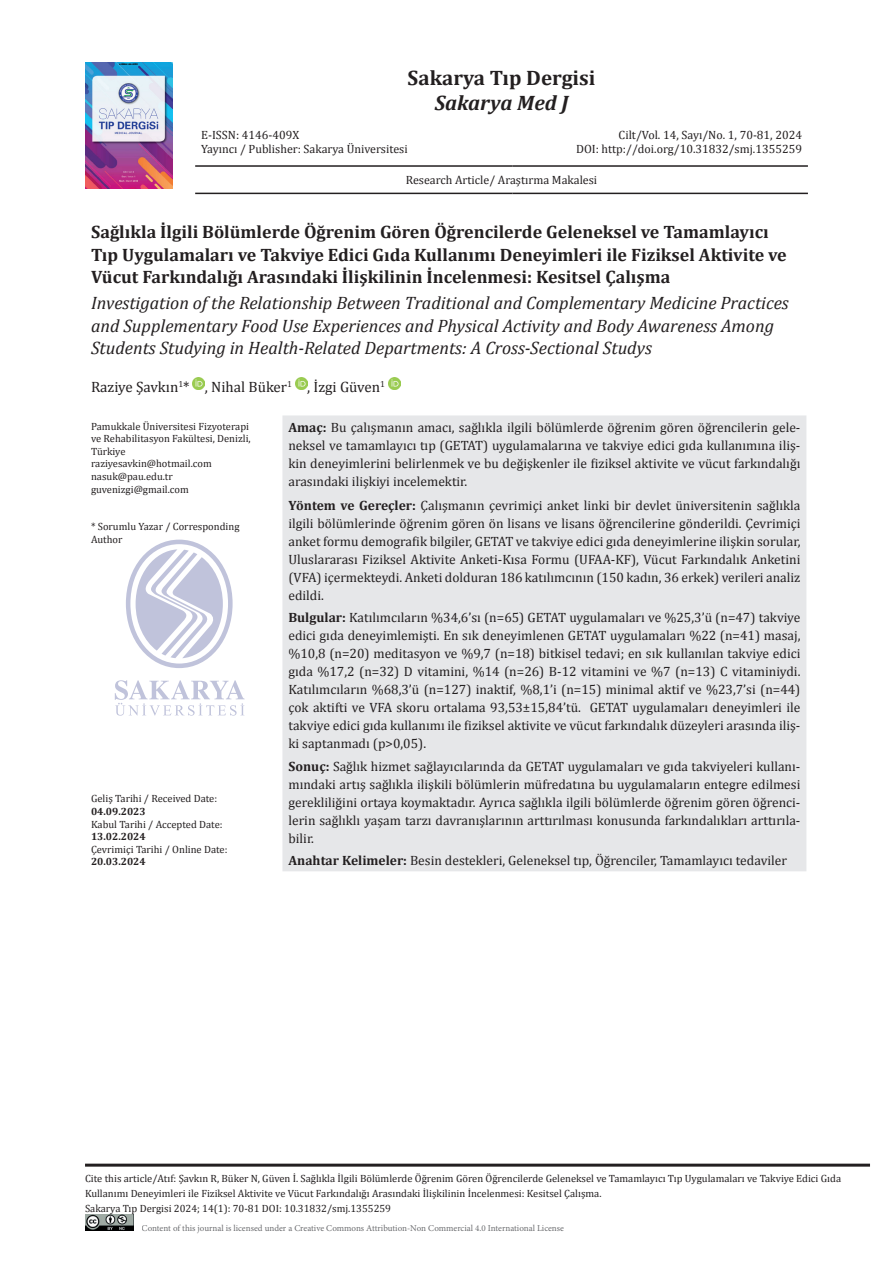
<style>
.page{position:relative;width:893px;height:1263px;background:#fff}
.page>*{position:absolute;margin:0;border:0;box-sizing:border-box;transform-origin:0 0}
.t1{font:700 21px "Cambria";color:#231f20}
.t2{font:italic 700 21px "Cambria";color:#231f20}
.t3{font:italic 18px/22.5px "Cambria";color:#231f20}
.t4{font:700 18px/22.5px "Cambria";color:#231f20}
.t5{font:15px "Cambria";color:#231f20}
.t6{font:13.5px/18px "Cambria";color:#231f20;text-align:justify}
.t7{font:12px/14.4px "Cambria";color:#231f20}
.t8{font:10.5px/12.6px "Cambria";color:#231f20}
.t9{font:700 10.5px "Cambria";color:#231f20}
.t10{font:9px "Minion Pro";color:#6c6d70}
.s1{font-weight:700}
</style>
<div class="page">
<hr style="left:195px;top:165px;width:318px;height:2px;background:#231f20">
<hr style="left:513px;top:165px;width:295px;height:2px;background:#231f20">
<hr style="left:195px;top:193px;width:318px;height:1px;background:#231f20">
<hr style="left:513px;top:193px;width:295px;height:1px;background:#231f20">
<img style="left:85px;top:1214px;width:48px;height:17px">
<hr style="left:85px;top:1163px;width:785px;height:3px;background:#231f20">
<img style="left:85px;top:63px;width:88px;height:126px">
<svg style="left:193px;top:377px;width:12px;height:12px"></svg>
<svg style="left:295px;top:377px;width:12px;height:12px"></svg>
<svg style="left:388px;top:377px;width:12px;height:12px"></svg>
<svg style="left:126px;top:540px;width:107px;height:128px"></svg>
<svg style="left:115px;top:680px;width:130px;height:36px"></svg>
<div style="left:282px;top:415px;width:524px;height:456px;background:#e6e7e9"></div>
<h1 class="t1" style="left:408px;top:63px;width:189px">Sakarya Tıp Dergisi</h1>
<h1 class="t2" style="left:435px;top:88px;width:135px">Sakarya Med J</h1>
<p class="t7" style="left:201px;top:127px;width:208px">E-ISSN: 4146-409X<br>Yayıncı / Publisher: Sakarya Üniversitesi</p>
<p class="t7" style="left:576px;top:127px;width:227px;text-align:right">Cilt/Vol. 14, Sayı/No. 1, 70-81, 2024<br>DOI: http://doi.org/10.31832/smj.1355259</p>
<p class="t7" style="left:406px;top:173px;width:193px">Research Article/ Araştırma Makalesi</p>
<p class="t4" style="left:91px;top:220px;width:697px">Sağlıkla İlgili Bölümlerde Öğrenim Gören Öğrencilerde Geleneksel ve Tamamlayıcı<br>Tıp Uygulamaları ve Takviye Edici Gıda Kullanımı Deneyimleri ile Fiziksel Aktivite ve<br>Vücut Farkındalığı Arasındaki İlişkilinin İncelenmesi: Kesitsel Çalışma</p>
<p class="t3" style="left:91px;top:291px;width:699px">Investigation of the Relationship Between Traditional and Complementary Medicine Practices and Supplementary Food Use Experiences and Physical Activity and Body Awareness Among<br>Students Studying in Health-Related Departments: A Cross-Sectional Studys</p>
<p class="t5" style="left:91px;top:378px;width:295px">Raziye Şavkın<sup>1</sup>* , Nihal Büker<sup>1</sup> , İzgi Güven<sup>1</sup></p>
<p class="t8" style="left:91px;top:420px;width:161px">Pamukkale Üniversitesi Fizyoterapi ve Rehabilitasyon Fakültesi, Denizli,<br>Türkiye<br>raziyesavkin@hotmail.com nasuk@pau.edu.tr guvenizgi@gmail.com</p>
<p class="t8" style="left:91px;top:520px;width:150px">* Sorumlu Yazar / Corresponding<br>Author</p>
<p class="t6" style="left:288px;top:418px;width:513px"><span class="s1">Amaç:</span> Bu çalışmanın amacı, sağlıkla ilgili bölümlerde öğrenim gören öğrencilerin gele&shy;neksel ve tamamlayıcı tıp (GETAT) uygulamalarına ve takviye edici gıda kullanımına iliş&shy;kin deneyimlerini belirlenmek ve bu değişkenler ile fiziksel aktivite ve vücut farkındalığı arasındaki ilişkiyi incelemektir.</p>
<p class="t6" style="left:288px;top:496px;width:513px"><span class="s1">Yöntem ve Gereçler:</span> Çalışmanın çevrimiçi anket linki bir devlet üniversitenin sağlıkla ilgili bölümlerinde öğrenim gören ön lisans ve lisans öğrencilerine gönderildi. Çevrimiçi anket formu demografik bilgiler, GETAT ve takviye edici gıda deneyimlerine ilişkin sorular, Uluslararası Fiziksel Aktivite Anketi-Kısa Formu (UFAA-KF), Vücut Farkındalık Anketini (VFA) içermekteydi. Anketi dolduran 186 katılımcının (150 kadın, 36 erkek) verileri analiz edildi.</p>
<p class="t6" style="left:288px;top:609px;width:513px"><span class="s1">Bulgular:</span> Katılımcıların %34,6’sı (n=65) GETAT uygulamaları ve %25,3’ü (n=47) takviye edici gıda deneyimlemişti. En sık deneyimlenen GETAT uygulamaları %22 (n=41) masaj, %10,8 (n=20) meditasyon ve %9,7 (n=18) bitkisel tedavi; en sık kullanılan takviye edici gıda %17,2 (n=32) D vitamini, %14 (n=26) B-12 vitamini ve %7 (n=13) C vitaminiydi.<br>Katılımcıların %68,3’ü (n=127) inaktif, %8,1’i (n=15) minimal aktif ve %23,7’si (n=44) çok aktifti ve VFA skoru ortalama 93,53±15,84’tü. GETAT uygulamaları deneyimleri ile takviye edici gıda kullanımı ile fiziksel aktivite ve vücut farkındalık düzeyleri arasında iliş&shy;ki saptanmadı (p&gt;0,05).</p>
<p class="t8" style="left:91px;top:792px;width:128px">Geliş Tarihi / Received Date:</p>
<p class="t9" style="left:91px;top:804px;width:56px">04.09.2023</p>
<p class="t8" style="left:91px;top:818px;width:133px">Kabul Tarihi / Accepted Date:</p>
<p class="t9" style="left:91px;top:829px;width:56px">13.02.2024</p>
<p class="t8" style="left:91px;top:843px;width:138px">Çevrimiçi Tarihi / Online Date:</p>
<p class="t9" style="left:91px;top:854px;width:56px">20.03.2024</p>
<p class="t6" style="left:288px;top:757px;width:513px"><span class="s1">Sonuç:</span> Sağlık hizmet sağlayıcılarında da GETAT uygulamaları ve gıda takviyeleri kullanı&shy;mındaki artış sağlıkla ilişkili bölümlerin müfredatına bu uygulamaların entegre edilmesi gerekliliğini ortaya koymaktadır. Ayrıca sağlıkla ilgili bölümlerde öğrenim gören öğrenci&shy;lerin sağlıklı yaşam tarzı davranışlarının arttırılması konusunda farkındalıkları arttırıla&shy;bilir.</p>
<p class="t6" style="left:288px;top:852px;width:500px"><span class="s1">Anahtar Kelimeler:</span> Besin destekleri, Geleneksel tıp, Öğrenciler, Tamamlayıcı tedaviler</p>
<p class="t8" style="left:85px;top:1170px;width:758px;line-height:15px">Cite this article/Atıf: Şavkın R, Büker N, Güven İ. Sağlıkla İlgili Bölümlerde Öğrenim Gören Öğrencilerde Geleneksel ve Tamamlayıcı Tıp Uygulamaları ve Takviye Edici Gıda<br>Kullanımı Deneyimleri ile Fiziksel Aktivite ve Vücut Farkındalığı Arasındaki İlişkilinin İncelenmesi: Kesitsel Çalışma.<br>Sakarya Tıp Dergisi 2024; 14(1): 70-81 DOI: 10.31832/smj.1355259</p>
<p class="t10" style="left:142px;top:1222px;width:424px">Content of this journal is licensed under a Creative Commons Attribution-Non Commercial 4.0 International License</p>
</div>
